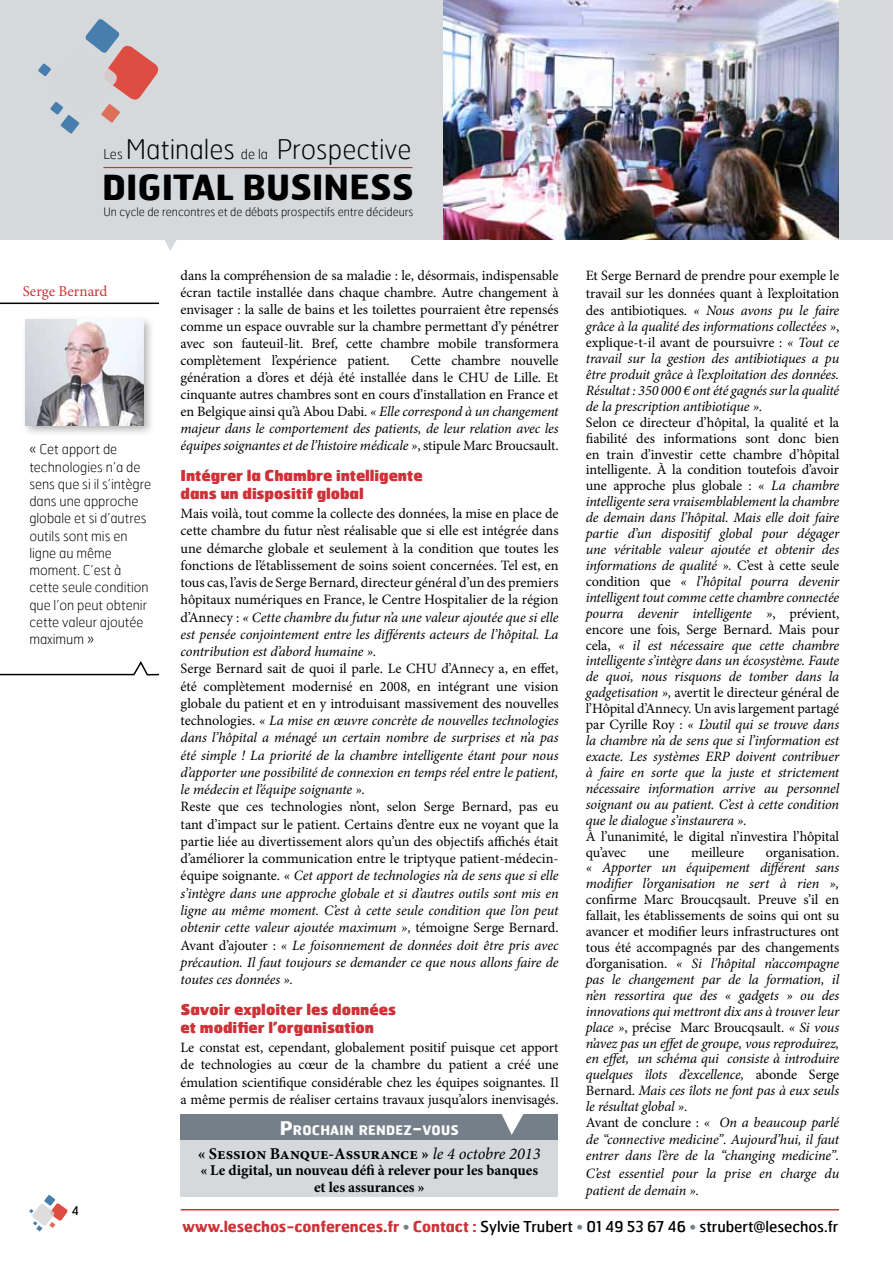
<style>
.page{position:relative;width:893px;height:1263px;background:#fff}
.page>*{position:absolute;margin:0;border:0;box-sizing:border-box;transform-origin:0 0}
.t1{font:700 34.5px "Hermes";color:#000}
.t2{font:100 27px "Hermes";color:#000}
.t3{font:700 16.5px "Minion Pro";color:#000}
.t4{font:900 15px/18px "Hermes";letter-spacing:-.005em;color:#ce3137}
.t5{font:15px "Hermes";letter-spacing:-.005em;color:#000}
.t6{font:700 15px/16.5px "Minion Pro";color:#000;text-align:center}
.t7{font:15px "Minion Pro";color:#ce3137}
.t8{font:italic 14.25px/15.9px "Minion Pro";letter-spacing:-.01em;color:#000;text-align:justify}
.t9{font:14.25px/17.2px "Minion Pro";letter-spacing:-.005em;color:#000;text-align:justify}
.t10{font:100 13.5px/17.2px "Hermes";color:#000}
.t11{font:700 13.2px "Hermes";letter-spacing:.015em;color:#fff}
.t12{font:12px "Hermes";color:#000}
.t13{font:100 11.55px "Hermes";color:#000}
.s1{font-size:13.5px}
.s2{font-style:italic}
.s3{font-style:normal}
.s4{font-size:18.75px}
.s5{font-weight:400;font-style:italic}
.s6{font-weight:700;color:#ce3137}
.s7{color:#757f8a}
</style>
<div class="page">
<svg style="left:29px;top:1195px;width:39px;height:36px"></svg>
<svg style="left:164px;top:239px;width:14px;height:12px"></svg>
<div style="left:0;top:0;width:445px;height:239px;background:#d6d9dc"></div>
<div style="left:181px;top:1114px;width:377px;height:27px;background:#757f8a"></div>
<div style="left:181px;top:1140px;width:377px;height:57px;background:#d6d9dc"></div>
<svg style="left:502px;top:1114px;width:21px;height:21px"></svg>
<svg style="left:38px;top:19px;width:121px;height:115px"></svg>
<hr style="left:103px;top:167px;width:309px;height:1px;background:#ce3137">
<img style="left:444px;top:0;width:395px;height:239px">
<div style="left:839px;top:0;width:54px;height:239px;background:#d6d9dc"></div>
<hr style="left:181px;top:1209px;width:658px;height:1px;background:#ce3137">
<div style="left:21px;top:315px;width:135px;height:123px;background:#000;opacity:.3"></div>
<img style="left:25px;top:319px;width:118px;height:106px">
<hr style="left:0;top:303px;width:159px;height:1px;background:#000">
<svg style="left:0;top:661px;width:159px;height:15px"></svg>
<h2 class="t2" style="left:103px;top:133px;width:310px"><span class="s1">Les</span> Matinales <span class="s1">de la</span> Prospective</h2>
<h1 class="t1" style="left:102px;top:165px;width:289px">digital business</h1>
<p class="t13" style="left:103px;top:204px;width:312px">Un cycle de rencontres et de débats prospectifs entre décideurs</p>
<p class="t7" style="left:23px;top:281px;width:86px">Serge Bernard</p>
<p class="t10" style="left:29px;top:440px;width:123px">« Cet apport de technologies n’a de sens que si il s’intègre dans une approche globale et si d’autres outils sont mis en ligne au même moment. C’est à cette seule condition que l’on peut obtenir cette valeur ajoutée maximum »</p>
<p class="t12" style="left:72px;top:1203px;width:9px">4</p>
<p class="t9" style="left:181px;top:267px;width:380px">dans la compréhension de sa maladie : le, désormais, indispensable écran tactile installée dans chaque chambre. Autre changement à envisager : la salle de bains et les toilettes pourraient être repensés comme un espace ouvrable sur la chambre permettant d’y pénétrer avec son fauteuil-lit. Bref, cette chambre mobile transformera complètement l’expérience patient.</p>
<p class="t9" style="left:181px;top:352px;width:380px;text-indent:230px">Cette chambre nouvelle génération a d’ores et déjà été installée dans le CHU de Lille. Et cinquante autres chambres sont en cours d’installation en France et en Belgique ainsi qu’à Abou Dabi. <span class="s2">« Elle correspond à un changement majeur dans le comportement des patients, de leur relation avec les équipes soignantes et de l’histoire médicale »</span>, stipule Marc Broucsault.</p>
<p class="t4" style="left:181px;top:466px;width:244px">Intégrer la Chambre intelligente dans un dispositif global</p>
<p class="t9" style="left:181px;top:505px;width:380px">Mais voilà, tout comme la collecte des données, la mise en place de cette chambre du futur n’est réalisable que si elle est intégrée dans une démarche globale et seulement à la condition que toutes les fonctions de l’établissement de soins soient concernées. Tel est, en tous cas, l’avis de Serge Bernard, directeur général d’un des premiers hôpitaux numériques en France, le Centre Hospitalier de la région d’Annecy : <span class="s2">« Cette chambre du futur n’a une valeur ajoutée que si elle est pensée conjointement entre les différents acteurs de l’hôpital. La contribution est d’abord humaine ».</span></p>
<p class="t8" style="left:181px;top:660px;width:380px;line-height:17.2px"><span class="s3">Serge Bernard sait de quoi il parle. Le CHU d’Annecy a, en effet, été complètement modernisé en 2008, en intégrant une vision globale du patient et en y introduisant massivement des nouvelles technologies.</span> « La mise en œuvre concrète de nouvelles technologies dans l’hôpital a ménagé un certain nombre de surprises et n’a pas été simple ! La priorité de la chambre intelligente étant pour nous d’apporter une possibilité de connexion en temps réel entre le patient, le médecin et l’équipe soignante ».</p>
<p class="t8" style="left:181px;top:798px;width:380px;line-height:17.2px"><span class="s3">Reste que ces technologies n’ont, selon Serge Bernard, pas eu tant d’impact sur le patient. Certains d’entre eux ne voyant que la partie liée au divertissement alors qu’un des objectifs affichés était d’améliorer la communication entre le triptyque patient-médecin&shy;équipe soignante.</span> « Cet apport de technologies n’a de sens que si elle s’intègre dans une approche globale et si d’autres outils sont mis en ligne au même moment. C’est à cette seule condition que l’on peut obtenir cette valeur ajoutée maximum », <span class="s3">témoigne Serge Bernard.<br>Avant d’ajouter :</span> « Le foisonnement de données doit être pris avec précaution. Il faut toujours se demander ce que nous allons faire de toutes ces données ».</p>
<p class="t4" style="left:181px;top:999px;width:217px">Savoir exploiter les données et modifier l’organisation</p>
<p class="t9" style="left:181px;top:1039px;width:380px">Le constat est, cependant, globalement positif puisque cet apport de technologies au cœur de la chambre du patient a créé une émulation scientifique considérable chez les équipes soignantes. Il a même permis de réaliser certains travaux jusqu’alors inenvisagés.</p>
<p class="t11" style="left:280px;top:1122px;width:180px"><span class="s4">P</span>ROCHAIN RENDEZ<span class="s4">-</span>VOUS</p>
<p class="t3" style="left:198px;top:1142px;width:344px">« Session Banque-Assurance » <span class="s5">le 4 octobre 2013</span></p>
<p class="t6" style="left:200px;top:1162px;width:339px">« Le digital, un nouveau défi à relever pour les banques et les assurances »</p>
<p class="t9" style="left:586px;top:267px;width:255px">Et Serge Bernard de prendre pour exemple le travail sur les données quant à l’exploitation des antibiotiques. <span class="s2">« Nous avons pu le faire</span></p>
<p class="t8" style="left:586px;top:319px;width:255px">grâce à la qualité des informations collectées »<span class="s3">, explique-t-il avant de poursuivre :</span> « Tout ce travail sur la gestion des antibiotiques a pu être produit grâce à l’exploitation des données.<br>Résultat : 350 000 € ont été gagnés sur la qualité de la prescription antibiotique ».</p>
<p class="t8" style="left:586px;top:414px;width:255px"><span class="s3">Selon ce directeur d’hôpital, la qualité et la fiabilité des informations sont donc bien en train d’investir cette chambre d’hôpital intelligente. À la condition toutefois d’avoir une approche plus globale :</span> « La chambre intelligente sera vraisemblablement la chambre de demain dans l’hôpital. Mais elle doit faire partie d’un dispositif global pour dégager une véritable valeur ajoutée et obtenir des informations de qualité ». <span class="s3">C’est à cette seule condition que</span> « l’hôpital pourra devenir intelligent tout comme cette chambre connectée pourra devenir intelligente »<span class="s3">, prévient, encore une fois, Serge Bernard. Mais pour cela,</span> « il est nécessaire que cette chambre intelligente s’intègre dans un écosystème. Faute de quoi, nous risquons de tomber dans la gadgetisation », <span class="s3">avertit le directeur général de l’Hôpital d’Annecy. Un avis largement partagé par Cyrille Roy :</span> « L’outil qui se trouve dans la chambre n’a de sens que si l’information est exacte. Les systèmes ERP doivent contribuer à faire en sorte que la juste et strictement nécessaire information arrive au personnel soignant ou au patient. C’est à cette condition que le dialogue s’instaurera ».</p>
<p class="t9" style="left:586px;top:828px;width:255px;line-height:15.9px">À l’unanimité, le digital n’investira l’hôpital qu’avec</p>
<p class="t9" style="left:648px;top:843px;width:23px">une</p>
<p class="t9" style="left:691px;top:843px;width:54px">meilleure</p>
<p class="t9" style="left:766px;top:843px;width:75px">organisation.</p>
<p class="t8" style="left:586px;top:860px;width:255px">« Apporter un équipement différent sans modifier l’organisation ne sert à rien »,</p>
<p class="t8" style="left:586px;top:891px;width:255px;text-align:left"><span class="s3">confirme Marc Broucqsault. Preuve s’il en fallait, les établissements de soins qui ont su avancer et modifier leurs infrastructures ont tous été accompagnés par des changements d’organisation.</span> « Si l’hôpital n’accompagne pas le changement par de la formation, il n’en ressortira que des « gadgets » ou des innovations qui mettront dix ans à trouver leur place »<span class="s3">, précise Marc Broucqsault.</span> « Si vous n’avez pas un effet de groupe, vous reproduirez, en effet, un schéma qui consiste à introduire quelques îlots d’excellence, <span class="s3">abonde Serge Bernard.</span> Mais ces îlots ne font pas à eux seuls le résultat global »<span class="s3">.<br>Avant de conclure :</span> « On a beaucoup parlé de “connective medicine”. Aujourd’hui, il faut entrer dans l’ère de la “changing medicine”.<br>C’est essentiel pour la prise en charge du patient de demain ».</p>
<p class="t5" style="left:183px;top:1216px;width:657px"><span class="s6">www.lesechos-conferences.fr</span> <span class="s7">•</span> <span class="s6">Contact :</span> Sylvie Trubert <span class="s7">•</span> 01 49 53 67 46 <span class="s7">•</span> strubert@lesechos.fr</p>
</div>
